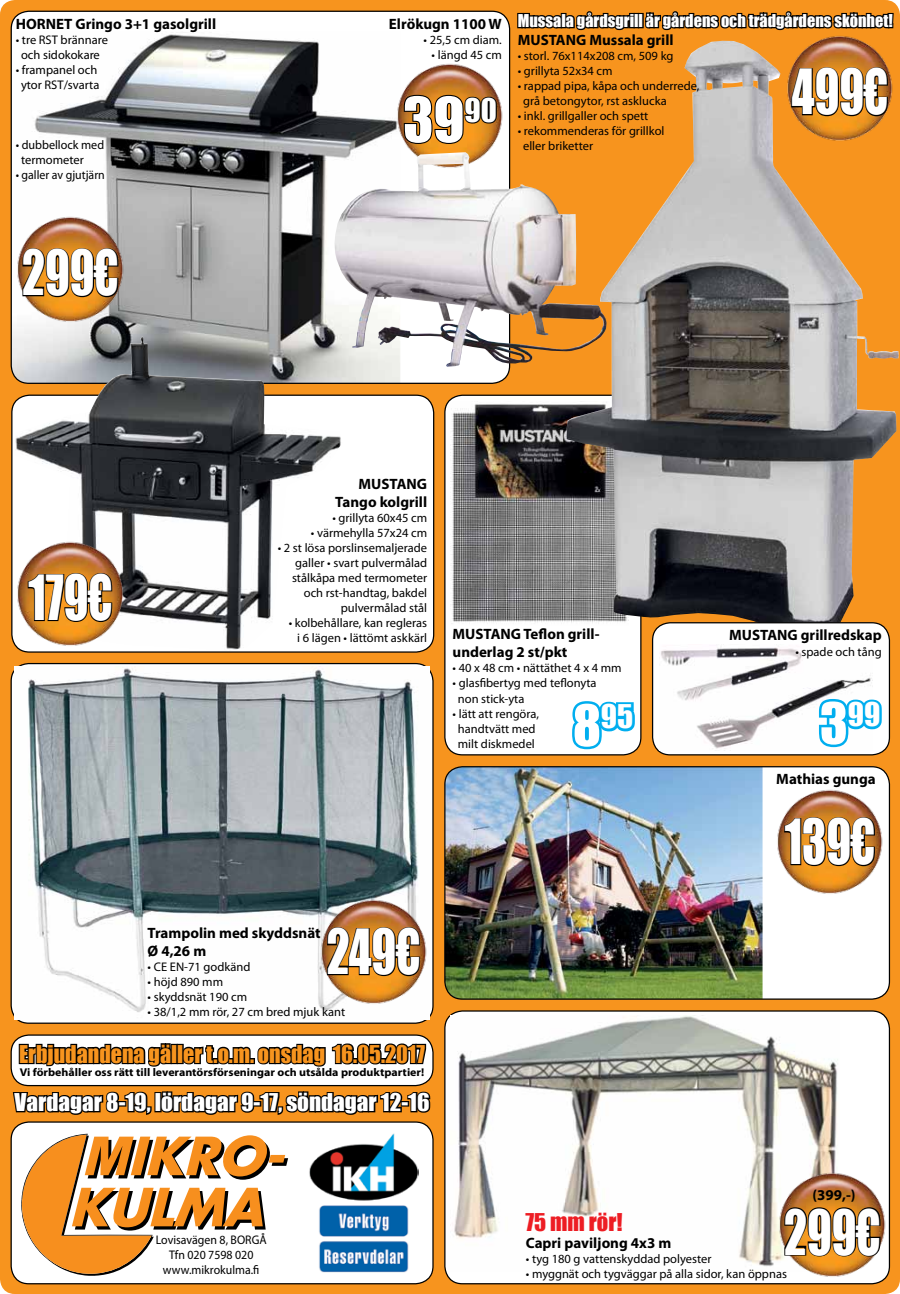
<style>
.page{position:relative;width:900px;height:1294px;background:#fff}
.page>*{position:absolute;margin:0;border:0;box-sizing:border-box;transform-origin:0 0}
.t1{font:57.25px "Impact";color:#fff;scale:.8 1}
.t2{font:57.25px "Impact";color:#fff}
.t3{font:30px "Impact";color:#fff}
.t4{font:22.5px "Impact";color:#f7941e}
.t5{font:22.5px "Impact";color:#fff}
.t6{font:22.5px "Impact";color:#ed1d24}
.t7{font:16.25px "Impact";color:#fff}
.t8{font:700 15px/18px "Myriad Pro";color:#000}
.t9{font:12.5px/15px "Myriad Pro";color:#000}
.t10{font:12.5px/15px "Myriad Pro";color:#000;text-align:center;scale:.95 1}
.t11{font:700 11.25px "Myriad Pro";color:#000;scale:1.06 1}
.s1{font-size:52.5px}
</style>
<div class="page">
<div style="left:0;top:0;width:900px;height:1293px;background:#f7941e;border-radius:15px"></div>
<div style="left:445px;top:395px;width:196px;height:359px;background:#fff;border-radius:18px"></div>
<div style="left:444px;top:394px;width:197px;height:361px;border:1px solid #000;border-radius:18px"></div>
<img style="left:451px;top:404px;width:116px;height:220px">
<div style="left:445px;top:766px;width:444px;height:233px;background:#fff;border-radius:18px"></div>
<img style="left:445px;top:766px;width:318px;height:233px">
<div style="left:444px;top:766px;width:446px;height:233px;border:1px solid #000;border-radius:18px"></div>
<div style="left:445px;top:1010px;width:444px;height:273px;background:#fff;border-radius:18px"></div>
<div style="left:444px;top:1010px;width:446px;height:274px;border:1px solid #000;border-radius:18px"></div>
<div style="left:11px;top:1121px;width:422px;height:162px;background:#fff;border-radius:18px"></div>
<svg style="left:11px;top:1091px;width:421px;height:184px"></svg>
<div style="left:11px;top:1035px;width:422px;height:50px;background:#fff;border-radius:18px"></div>
<div style="left:11px;top:1034px;width:423px;height:52px;border:1px solid #000;border-radius:18px"></div>
<svg style="left:18px;top:1043px;width:155px;height:24px"></svg>
<div style="left:171px;top:1043px;width:7px;height:21px;border:2px solid #000"></div>
<div style="left:177px;top:1043px;width:7px;height:21px;border:2px solid #000"></div>
<svg style="left:181px;top:1043px;width:246px;height:24px"></svg>
<img style="left:308px;top:1132px;width:111px;height:140px">
<img style="left:567px;top:41px;width:332px;height:598px">
<svg style="left:517px;top:11px;width:118px;height:20px"></svg>
<div style="left:629px;top:15px;width:6px;height:13px;border:2px solid #000"></div>
<div style="left:633px;top:13px;width:6px;height:15px;border:2px solid #000"></div>
<div style="left:638px;top:13px;width:6px;height:15px;border:2px solid #000"></div>
<svg style="left:643px;top:0;width:252px;height:31px"></svg>
<img style="left:786px;top:36px;width:109px;height:106px">
<svg style="left:790px;top:61px;width:99px;height:56px"></svg>
<div style="left:11px;top:663px;width:422px;height:360px;background:#fff;border-radius:18px"></div>
<div style="left:11px;top:11px;width:499px;height:372px;background:#fff;border-radius:18px"></div>
<img style="left:11px;top:34px;width:389px;height:348px">
<img style="left:16px;top:215px;width:109px;height:108px">
<svg style="left:21px;top:247px;width:99px;height:51px"></svg>
<img style="left:450px;top:1015px;width:388px;height:252px">
<img style="left:778px;top:1170px;width:109px;height:108px">
<svg style="left:783px;top:1205px;width:99px;height:52px"></svg>
<img style="left:777px;top:789px;width:106px;height:105px">
<svg style="left:783px;top:816px;width:93px;height:51px"></svg>
<img style="left:395px;top:61px;width:108px;height:91px">
<svg style="left:403px;top:94px;width:95px;height:51px"></svg>
<img style="left:334px;top:152px;width:273px;height:215px">
<img style="left:15px;top:667px;width:414px;height:352px">
<img style="left:319px;top:897px;width:109px;height:108px">
<svg style="left:326px;top:921px;width:95px;height:56px"></svg>
<div style="left:12px;top:395px;width:422px;height:257px;background:#fff;border-radius:18px"></div>
<img style="left:15px;top:337px;width:327px;height:313px">
<img style="left:16px;top:539px;width:109px;height:108px">
<svg style="left:27px;top:572px;width:86px;height:51px"></svg>
<div style="left:653px;top:622px;width:236px;height:132px;background:#fff;border-radius:18px"></div>
<div style="left:652px;top:622px;width:238px;height:133px;border:1px solid #000;border-radius:18px"></div>
<img style="left:661px;top:647px;width:212px;height:102px">
<svg style="left:815px;top:693px;width:71px;height:58px"></svg>
<svg style="left:572px;top:701px;width:67px;height:52px"></svg>
<p class="t8" style="left:16px;top:14px;width:202px">HORNET Gringo 3+1 gasolgrill</p>
<p class="t9" style="left:16px;top:32px;width:94px;text-align:center">• tre RST brännare och sidokokare</p>
<p class="t9" style="left:16px;top:62px;width:85px;text-align:center">• frampanel och ytor RST/svarta</p>
<p class="t9" style="left:21px;top:137px;width:85px;text-indent:-5px">• dubbellock med termometer</p>
<p class="t10" style="left:16px;top:167px;width:95px">• galler av gjutjärn</p>
<h1 class="t1" style="left:22px;top:228px;width:122px">299€</h1>
<p class="t8" style="left:389px;top:14px;width:114px">Elrökugn 1100 W</p>
<p class="t9" style="left:424px;top:32px;width:80px">• 25,5 cm diam.</p>
<p class="t9" style="left:432px;top:47px;width:72px">• längd 45 cm</p>
<h1 class="t2" style="left:403px;top:75px;width:95px">39<sup>90</sup></h1>
<h3 class="t7" style="left:518px;top:8px;width:376px">Mussala gårdsgrill är gårdens och trädgårdens skönhet!</h3>
<p class="t8" style="left:518px;top:30px;width:157px">MUSTANG Mussala grill</p>
<p class="t9" style="left:518px;top:48px;width:157px">• storl. 76x114x208 cm, 509 kg</p>
<p class="t9" style="left:518px;top:63px;width:96px">• grillyta 52x34 cm</p>
<p class="t9" style="left:523px;top:78px;width:178px;text-indent:-5px">• rappad pipa, kåpa och underrede, grå betongytor, rst asklucka</p>
<p class="t9" style="left:518px;top:108px;width:132px">• inkl. grillgaller och spett</p>
<p class="t9" style="left:523px;top:123px;width:143px;text-indent:-5px">• rekommenderas för grillkol eller briketter</p>
<h1 class="t1" style="left:792px;top:47px;width:122px">499€</h1>
<h1 class="t1" style="left:28px;top:553px;width:107px">179€</h1>
<p class="t8" style="left:335px;top:474px;width:93px;text-align:right">MUSTANG<br>Tango kolgrill</p>
<p class="t9" style="left:332px;top:510px;width:96px">• grillyta 60x45 cm</p>
<p class="t9" style="left:311px;top:525px;width:118px">• värmehylla 57x24 cm</p>
<p class="t9" style="left:278px;top:540px;width:151px;text-align:right">• 2 st lösa porslinsemaljerade galler • svart pulvermålad stålkåpa med termometer och rst-handtag, bakdel pulvermålad stål</p>
<p class="t9" style="left:289px;top:615px;width:140px;text-align:right">• kolbehållare, kan regleras i 6 lägen • lättömt askkärl</p>
<p class="t8" style="left:453px;top:625px;width:148px">MUSTANG Teflon grill&shy;underlag 2 st/pkt</p>
<p class="t9" style="left:453px;top:660px;width:171px">• 40 x 48 cm • nättäthet 4 x 4 mm</p>
<p class="t9" style="left:458px;top:675px;width:140px;text-indent:-5px">• glasfibertyg med teflonyta non stick-yta</p>
<p class="t9" style="left:453px;top:705px;width:88px;text-align:center">• lätt att rengöra, handtvätt med milt diskmedel</p>
<h2 class="t3" style="left:573px;top:693px;width:62px"><span class="s1">8</span>95</h2>
<p class="t8" style="left:729px;top:626px;width:154px">MUSTANG grillredskap</p>
<p class="t9" style="left:795px;top:643px;width:88px">• spade och tång</p>
<h2 class="t3" style="left:820px;top:691px;width:62px"><span class="s1">3</span>99</h2>
<p class="t8" style="left:776px;top:770px;width:101px">Mathias gunga</p>
<h1 class="t1" style="left:785px;top:797px;width:115px">139€</h1>
<p class="t8" style="left:148px;top:923px;width:175px">Trampolin med skyddsnät<br>Ø 4,26 m</p>
<p class="t9" style="left:148px;top:958px;width:104px">• CE EN-71 godkänd</p>
<p class="t9" style="left:148px;top:973px;width:77px">• höjd 890 mm</p>
<p class="t9" style="left:148px;top:988px;width:101px">• skyddsnät 190 cm</p>
<p class="t9" style="left:148px;top:1003px;width:199px">• 38/1,2 mm rör, 27 cm bred mjuk kant</p>
<h1 class="t1" style="left:327px;top:907px;width:119px">249€</h1>
<h3 class="t4" style="left:19px;top:1036px;width:407px">Erbjudandena gäller t.o.m. onsdag 16.05.2017</h3>
<p class="t11" style="left:20px;top:1065px;width:383px">Vi förbehåller oss rätt till leverantörsförseningar och utsålda produktpartier!</p>
<h3 class="t5" style="left:14px;top:1084px;width:417px">Vardagar 8-19, lördagar 9-17, söndagar 12-16</h3>
<p class="t10" style="left:156px;top:1231px;width:118px">Lovisavägen 8, BORGÅ<br>Tfn 020 7598 020 www.mikrokulma.fi</p>
<p class="t8" style="left:813px;top:1185px;width:45px">(399,-)</p>
<h1 class="t1" style="left:784px;top:1187px;width:122px">299€</h1>
<h3 class="t6" style="left:525px;top:1204px;width:99px">75 mm rör!</h3>
<p class="t8" style="left:526px;top:1233px;width:147px">Capri paviljong 4x3 m</p>
<p class="t9" style="left:526px;top:1250px;width:187px">• tyg 180 g vattenskyddad polyester</p>
<p class="t9" style="left:526px;top:1265px;width:263px">• myggnät och tygväggar på alla sidor, kan öppnas</p>
</div>
